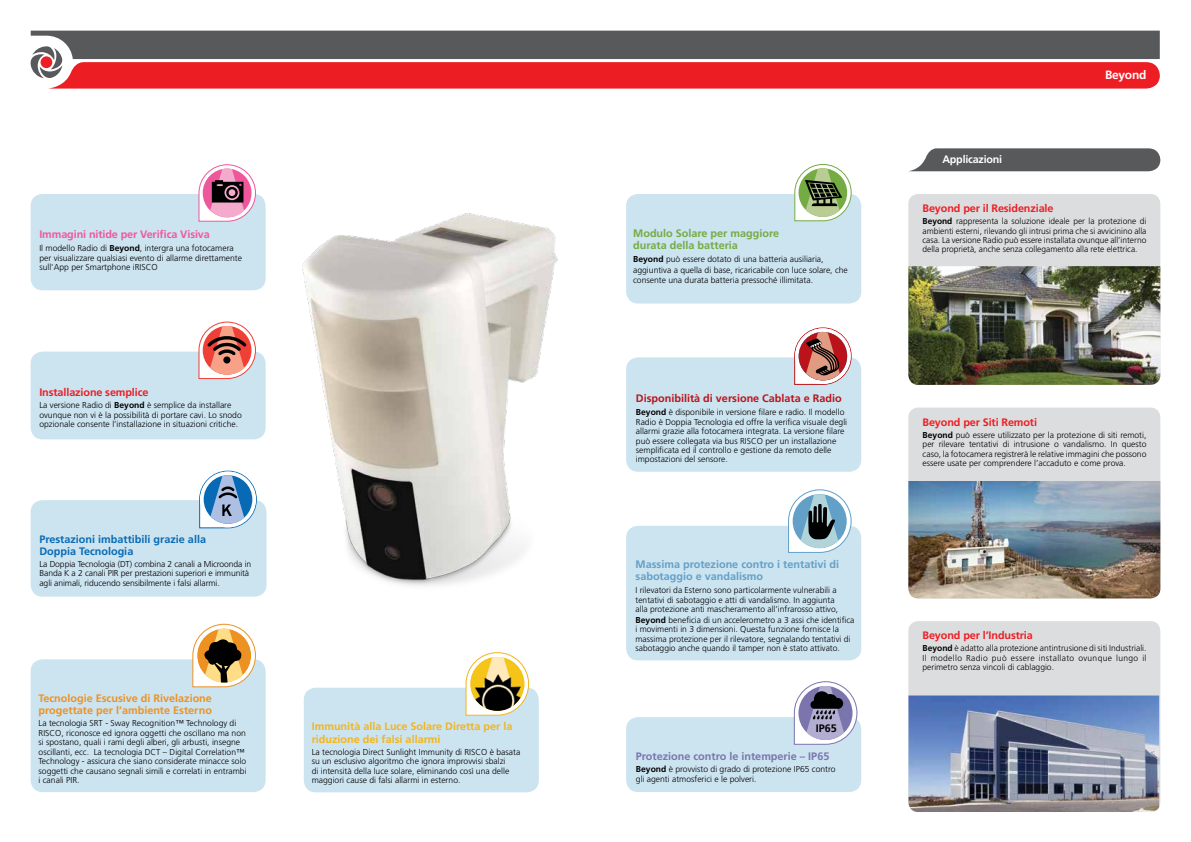
<style>
.page{position:relative;width:1191px;height:842px;background:#fff}
.page>*{position:absolute;margin:0;border:0;box-sizing:border-box;transform-origin:0 0}
.t1{font:700 12px "Frutiger";letter-spacing:-.02em;color:#fff}
.t2{font:700 10.8px "Frutiger";letter-spacing:-.01em;color:#ed1d24}
.t3{font:700 10.8px/12.5px "Frutiger";color:#ed9222}
.t4{font:700 10.8px/12.5px "Frutiger";color:#f3b51b}
.t5{font:700 10.8px/12px "Frutiger";color:#62a0c8}
.t6{font:700 10.8px/12px "Frutiger";color:#086ab4}
.t7{font:700 10.8px/12px "Frutiger";color:#74ab42}
.t8{font:700 10.8px "Frutiger";color:#ba141a}
.t9{font:700 10.8px "Frutiger";color:#7a75ad}
.t10{font:700 10.8px "Frutiger";letter-spacing:-.01em;color:#ef579d}
.t11{font:700 10.8px "Frutiger";letter-spacing:-.02em;color:#fff}
.t12{font:700 10.8px "Frutiger";color:#000}
.t13{font:300 8.6px/9.5px "Frutiger";color:#000}
.s1{font-weight:700}
</style>
<div class="page">
<svg style="left:30px;top:31px;width:1129px;height:58px;background:#a74b50"></svg>
<div style="left:31px;top:352px;width:235px;height:87px;background:#cce3f0;border-radius:12px"></div>
<svg style="left:198px;top:321px;width:58px;height:58px"></svg>
<div style="left:31px;top:500px;width:235px;height:97px;background:#cce3f0;border-radius:12px"></div>
<svg style="left:199px;top:470px;width:58px;height:58px"></svg>
<div style="left:626px;top:526px;width:235px;height:134px;background:#cce3f0;border-radius:12px"></div>
<svg style="left:788px;top:489px;width:64px;height:64px"></svg>
<div style="left:626px;top:357px;width:235px;height:115px;background:#cce3f0;border-radius:12px"></div>
<svg style="left:794px;top:327px;width:57px;height:58px"></svg>
<div style="left:31px;top:194px;width:235px;height:96px;background:#cce3f0;border-radius:12px"></div>
<svg style="left:198px;top:164px;width:58px;height:58px"></svg>
<div style="left:908px;top:194px;width:252px;height:191px;background:#dcddde;border-radius:10px"></div>
<img style="left:908px;top:266px;width:252px;height:119px">
<div style="left:908px;top:621px;width:252px;height:191px;background:#dcddde;border-radius:10px"></div>
<img style="left:908px;top:695px;width:251px;height:117px">
<div style="left:908px;top:407px;width:252px;height:191px;background:#dcddde;border-radius:10px"></div>
<img style="left:908px;top:481px;width:252px;height:117px">
<div style="left:31px;top:659px;width:235px;height:133px;background:#cce3f0;border-radius:12px"></div>
<svg style="left:192px;top:623px;width:64px;height:64px"></svg>
<div style="left:626px;top:717px;width:235px;height:75px;background:#cce3f0;border-radius:12px"></div>
<svg style="left:793px;top:681px;width:64px;height:64px"></svg>
<div style="left:626px;top:194px;width:235px;height:109px;background:#cce3f0;border-radius:12px"></div>
<svg style="left:794px;top:164px;width:57px;height:57px"></svg>
<svg style="left:910px;top:148px;width:250px;height:23px;background:#656667"></svg>
<img style="left:302px;top:213px;width:256px;height:373px">
<div style="left:304px;top:688px;width:235px;height:104px;background:#cce3f0;border-radius:12px"></div>
<svg style="left:465px;top:652px;width:64px;height:64px"></svg>
<img style="left:470px;top:657px;width:54px;height:54px;border-radius:27px">
<p class="t10" style="left:39px;top:228px;width:172px">Immagini nitide per Verifica Visiva</p>
<p class="t13" style="left:39px;top:244px;width:204px">Il modello Radio di <span class="s1">Beyond</span>, intergra una fotocamera per visualizzare qualsiasi evento di allarme direttamente sull'App per Smartphone iRISCO</p>
<p class="t2" style="left:39px;top:386px;width:111px">Installazione semplice</p>
<p class="t13" style="left:39px;top:400px;width:204px">La versione Radio di <span class="s1">Beyond</span> è semplice da installare ovunque non vi è la possibilità di portare cavi. Lo snodo opzionale consente l’installazione in situazioni critiche.</p>
<p class="t7" style="left:633px;top:227px;width:147px">Modulo Solare per maggiore durata della batteria</p>
<p class="t13" style="left:633px;top:254px;width:216px;line-height:10.5px"><span class="s1">Beyond</span> può essere dotato di una batteria ausiliaria, aggiuntiva a quella di base, ricaricabile con luce solare, che consente una durata batteria pressoché illimitata.</p>
<p class="t8" style="left:636px;top:392px;width:207px">Disponibilità di versione Cablata e Radio</p>
<p class="t13" style="left:636px;top:407px;width:213px"><span class="s1">Beyond</span> è disponibile in versione filare e radio. Il modello Radio è Doppia Tecnologia ed offre la verifica visuale degli allarmi grazie alla fotocamera integrata. La versione filare può essere collegata via bus RISCO per un installazione semplificata ed il controllo e gestione da remoto delle impostazioni del sensore.</p>
<p class="t6" style="left:39px;top:533px;width:168px">Prestazioni imbattibili grazie alla<br>Doppia Tecnologia</p>
<p class="t13" style="left:39px;top:559px;width:213px">La Doppia Tecnologia (DT) combina 2 canali a Microonda in<br>Banda K a 2 canali PIR per prestazioni superiori e immunità agli animali, riducendo sensibilmente i falsi allarmi.</p>
<p class="t5" style="left:635px;top:558px;width:205px">Massima protezione contro i tentativi di sabotaggio e vandalismo</p>
<p class="t13" style="left:635px;top:585px;width:204px">I rilevatori da Esterno sono particolarmente vulnerabili a tentativi di sabotaggio e atti di vandalismo. In aggiunta alla protezione anti mascheramento all’infrarosso attivo,</p>
<p class="t13" style="left:635px;top:615px;width:220px"><span class="s1">Beyond</span> beneficia di un accelerometro a 3 assi che identifica i movimenti in 3 dimensioni. Questa funzione fornisce la massima protezione per il rilevatore, segnalando tentativi di sabotaggio anche quando il tamper non è stato attivato.</p>
<p class="t3" style="left:39px;top:692px;width:175px">Tecnologie Escusive di Rivelazione progettate per l’ambiente Esterno</p>
<p class="t13" style="left:39px;top:718px;width:210px">La tecnologia SRT - Sway Recognition™ Technology di RISCO, riconosce ed ignora oggetti che oscillano ma non si spostano, quali i rami degli alberi, gli arbusti, insegne oscillanti, ecc. La tecnologia DCT – Digital Correlation™ Technology - assicura che siano considerate minacce solo soggetti che causano segnali simili e correlati in entrambi i canali PIR.</p>
<p class="t12" style="left:816px;top:722px;width:23px">IP65</p>
<p class="t4" style="left:312px;top:720px;width:202px">Immunità alla Luce Solare Diretta per la riduzione dei falsi allarmi</p>
<p class="t13" style="left:312px;top:747px;width:210px">La tecnologia Direct Sunlight Immunity di RISCO è basata su un esclusivo algoritmo che ignora improvvisi sbalzi<br>di intensità della luce solare, eliminando così una delle maggiori cause di falsi allarmi in esterno.</p>
<p class="t9" style="left:636px;top:750px;width:195px">Protezione contro le intemperie – IP65</p>
<p class="t13" style="left:636px;top:764px;width:201px"><span class="s1">Beyond</span> è provvisto di grado di protezione IP65 contro gli agenti atmosferici e le polveri.</p>
<p class="t11" style="left:942px;top:153px;width:61px">Applicazioni</p>
<h1 class="t1" style="left:1105px;top:68px;width:43px">Beyond</h1>
<p class="t2" style="left:922px;top:202px;width:132px">Beyond per il Residenziale</p>
<p class="t13" style="left:922px;top:216px;width:225px;text-align:justify"><span class="s1">Beyond</span> rappresenta la soluzione ideale per la protezione di ambienti esterni, rilevando gli intrusi prima che si avvicinino alla casa. La versione Radio può essere installata ovunque all’interno della proprietà, anche senza collegamento alla rete elettrica.</p>
<p class="t2" style="left:922px;top:415px;width:116px">Beyond per Siti Remoti</p>
<p class="t13" style="left:922px;top:430px;width:225px;text-align:justify"><span class="s1">Beyond</span> può essere utilizzato per la protezione di siti remoti, per rilevare tentativi di intrusione o vandalismo. In questo caso, la fotocamera registrerà le relative immagini che possono essere usate per comprendere l’accaduto e come prova.</p>
<p class="t2" style="left:922px;top:629px;width:112px">Beyond per l’Industria</p>
<p class="t13" style="left:922px;top:643px;width:225px;text-align:justify"><span class="s1">Beyond</span> è adatto alla protezione antintrusione di siti Industriali.<br>Il modello Radio può essere installato ovunque lungo il perimetro senza vincoli di cablaggio.</p>
</div>
